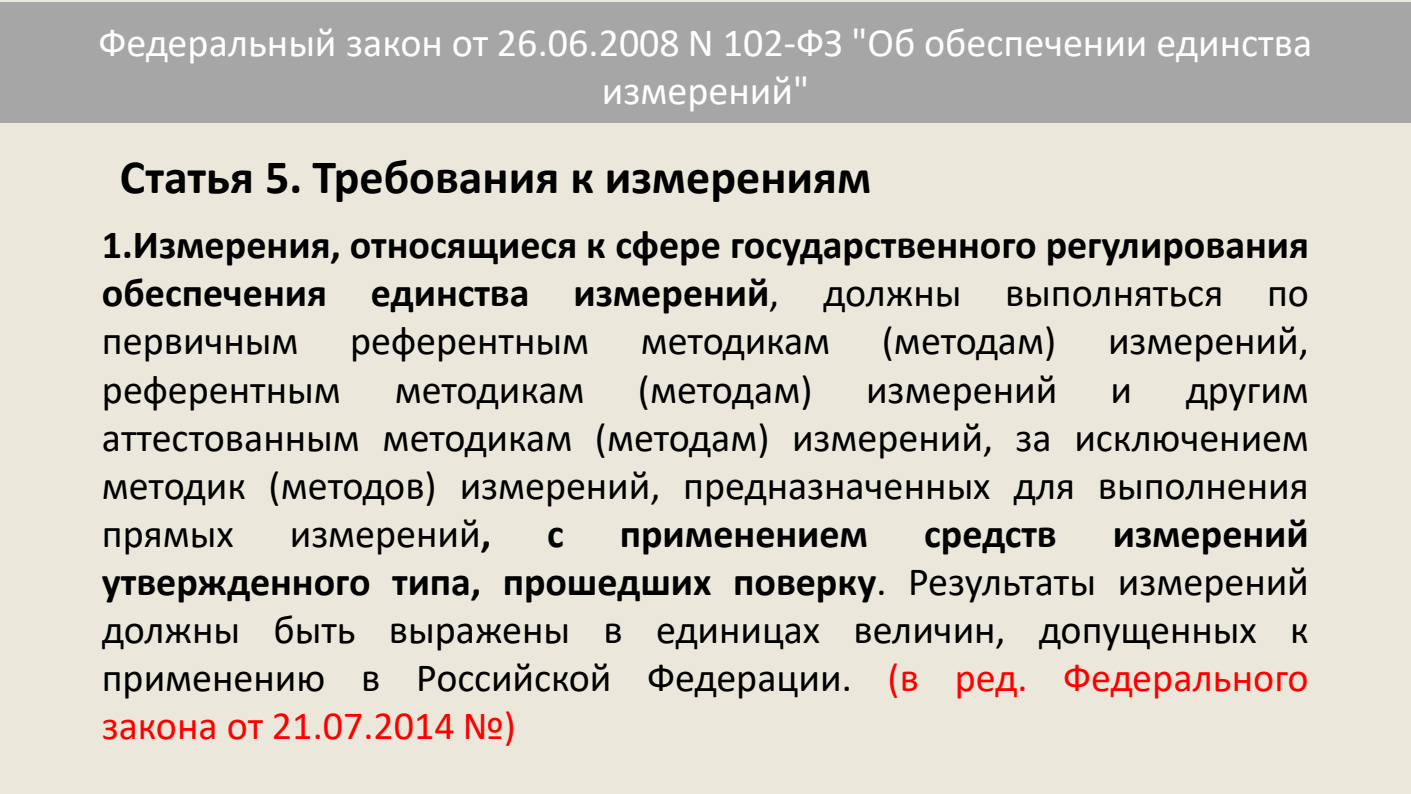
<style>
.page{position:relative;width:1411px;height:794px;background:#ebe8db}
.page>*{position:absolute;margin:0;border:0;box-sizing:border-box;transform-origin:0 0}
.t1{font:700 48px "Calibri";color:#000}
.t2{font:40px/48px "Calibri";color:#000;text-align:justify}
.t3{font:700 40px/48px "Calibri";color:#000;text-align:justify}
.t4{font:40px/48px "Calibri";color:#fff;text-align:center}
.s1{font-weight:400}
.s2{font-weight:700}
.s3{color:#f00}
</style>
<div class="page">
<div style="left:0;top:2px;width:1411px;height:62px;background:#a6a6a6"></div>
<div style="left:0;top:12px;width:1411px;height:111px;background:#a6a6a6"></div>
<p class="t4" style="left:99px;top:18px;width:1215px">Федеральный закон от 26.06.2008 N 102-ФЗ "Об обеспечении единства измерений"</p>
<p class="t1" style="left:120px;top:143px;width:753px">Статья 5. Требования к измерениям</p>
<p class="t3" style="left:102px;top:221px;width:1209px">1.Измерения, относящиеся к сфере государственного регулирования обеспечения единства измерений<span class="s1">, должны выполняться по первичным</span></p>
<p class="t2" style="left:350px;top:316px;width:241px">референтным</p>
<p class="t2" style="left:641px;top:316px;width:191px">методикам</p>
<p class="t2" style="left:882px;top:316px;width:176px">(методам)</p>
<p class="t2" style="left:1108px;top:316px;width:202px">измерений,</p>
<p class="t2" style="left:102px;top:364px;width:241px">референтным</p>
<p class="t2" style="left:395px;top:364px;width:191px">методикам</p>
<p class="t2" style="left:638px;top:364px;width:176px">(методам)</p>
<p class="t2" style="left:866px;top:364px;width:193px">измерений</p>
<p class="t2" style="left:1111px;top:364px;width:23px">и</p>
<p class="t2" style="left:102px;top:364px;width:1209px;text-indent:1084px">другим аттестованным методикам (методам) измерений, за исключением методик (методов) измерений, предназначенных для выполнения прямых</p>
<p class="t2" style="left:102px;top:508px;width:1209px;text-indent:1011px"><span class="s2">измерений утвержденного типа, прошедших поверку</span>. Результаты измерений должны быть выражены в единицах величин, допущенных к применению в Российской Федерации. <span class="s3">(в ред. Федерального закона от 21.07.2014 №)</span></p>
<p class="t2" style="left:290px;top:508px;width:203px">измерений<span class="s2">,</span></p>
<p class="t3" style="left:547px;top:509px;width:18px">с</p>
<p class="t3" style="left:620px;top:509px;width:250px">применением</p>
<p class="t3" style="left:924px;top:509px;width:134px">средств</p>
</div>
